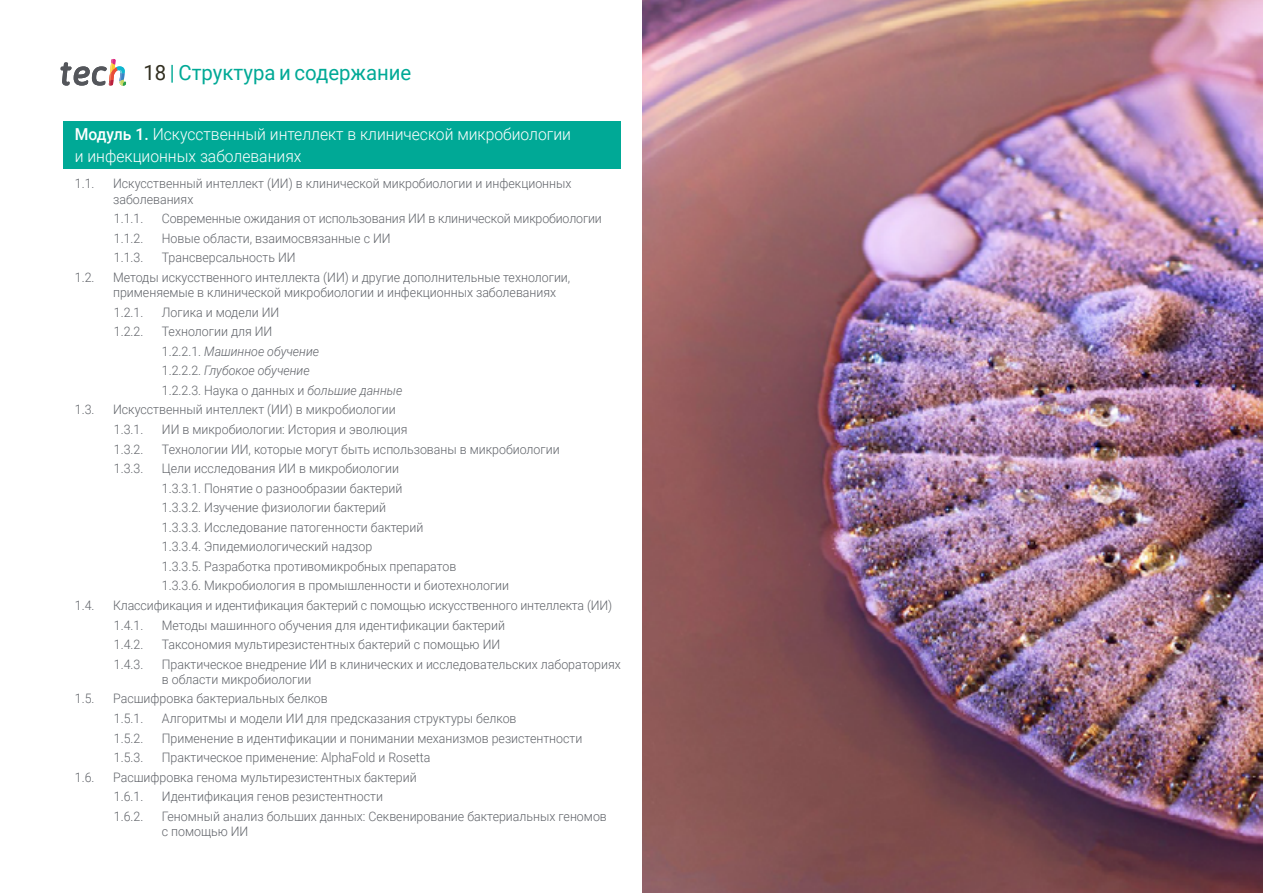
<style>
.page{position:relative;width:1263px;height:893px;background:#fff}
.page>*{position:absolute;margin:0;border:0;box-sizing:border-box;transform-origin:0 0}
.t1{font:21px "Roboto";color:#00a996}
.t2{font:300 16.5px/22.5px "Roboto";color:#fff;scale:.95 1}
.t3{font:300 13.05px/19.5px "Roboto";color:#61646a;scale:.95 1}
.s1{color:#312e20}
.s2{font-weight:500}
.s3{font-style:italic}
</style>
<div class="page">
<div style="left:64px;top:121px;width:557px;height:48px;background:#00a996"></div>
<img style="left:642px;top:0;width:621px;height:893px">
<svg style="left:61px;top:59px;width:65px;height:27px"></svg>
<h1 class="t1" style="left:144px;top:57px;width:269px"><span class="s1">18</span> | Структура и содержание</h1>
<p class="t2" style="left:75px;top:122px;width:524px"><span class="s2">Модуль 1.</span> Искусственный интеллект в клинической микробиологии и инфекционных заболеваниях</p>
<p class="t3" style="left:75px;top:173px;width:22px">1.1.</p>
<p class="t3" style="left:113px;top:176px;width:484px;line-height:15.3px">Искусственный интеллект (ИИ) в клинической микробиологии и инфекционных заболеваниях</p>
<p class="t3" style="left:114px;top:208px;width:33px">1.1.1.</p>
<p class="t3" style="left:162px;top:208px;width:465px">Современные ожидания от использования ИИ в клинической микробиологии</p>
<p class="t3" style="left:114px;top:228px;width:33px">1.1.2.</p>
<p class="t3" style="left:162px;top:228px;width:242px">Новые области, взаимосвязанные с ИИ</p>
<p class="t3" style="left:114px;top:247px;width:33px">1.1.3.</p>
<p class="t3" style="left:162px;top:247px;width:142px">Трансверсальность ИИ</p>
<p class="t3" style="left:75px;top:267px;width:22px">1.2.</p>
<p class="t3" style="left:113px;top:269px;width:483px;line-height:15.3px">Методы искусственного интеллекта (ИИ) и другие дополнительные технологии, применяемые в клинической микробиологии и инфекционных заболеваниях</p>
<p class="t3" style="left:114px;top:302px;width:33px">1.2.1.</p>
<p class="t3" style="left:162px;top:302px;width:125px">Логика и модели ИИ</p>
<p class="t3" style="left:114px;top:321px;width:33px">1.2.2.</p>
<p class="t3" style="left:162px;top:321px;width:255px">Технологии для ИИ<br>1.2.2.1. <span class="s3">Машинное обучение<br></span>1.2.2.2. <span class="s3">Глубокое обучение<br></span>1.2.2.3. Наука о данных и <span class="s3">большие данные</span></p>
<p class="t3" style="left:75px;top:400px;width:22px">1.3.</p>
<p class="t3" style="left:113px;top:400px;width:299px">Искусственный интеллект (ИИ) в микробиологии<br>1.3.1.</p>
<p class="t3" style="left:162px;top:419px;width:260px">ИИ в микробиологии: История и эволюция</p>
<p class="t3" style="left:114px;top:439px;width:33px">1.3.2.</p>
<p class="t3" style="left:162px;top:439px;width:420px">Технологии ИИ, которые могут быть использованы в микробиологии</p>
<p class="t3" style="left:114px;top:458px;width:33px">1.3.3.</p>
<p class="t3" style="left:162px;top:458px;width:367px">Цели исследования ИИ в микробиологии<br>1.3.3.1. Понятие о разнообразии бактерий<br>1.3.3.2. Изучение физиологии бактерий<br>1.3.3.3. Исследование патогенности бактерий<br>1.3.3.4. Эпидемиологический надзор<br>1.3.3.5. Разработка противомикробных препаратов<br>1.3.3.6. Микробиология в промышленности и биотехнологии</p>
<p class="t3" style="left:75px;top:595px;width:22px">1.4.</p>
<p class="t3" style="left:113px;top:595px;width:527px">Классификация и идентификация бактерий с помощью искусственного интеллекта (ИИ)<br>1.4.1.</p>
<p class="t3" style="left:162px;top:615px;width:363px">Методы машинного обучения для идентификации бактерий</p>
<p class="t3" style="left:114px;top:634px;width:33px">1.4.2.</p>
<p class="t3" style="left:162px;top:634px;width:358px">Таксономия мультирезистентных бактерий с помощью ИИ</p>
<p class="t3" style="left:114px;top:654px;width:33px">1.4.3.</p>
<p class="t3" style="left:162px;top:656px;width:485px;line-height:15.3px">Практическое внедрение ИИ в клинических и исследовательских лабораториях в области микробиологии</p>
<p class="t3" style="left:75px;top:689px;width:22px">1.5.</p>
<p class="t3" style="left:113px;top:689px;width:227px">Расшифровка бактериальных белков<br>1.5.1.</p>
<p class="t3" style="left:162px;top:708px;width:375px">Алгоритмы и модели ИИ для предсказания структуры белков</p>
<p class="t3" style="left:114px;top:728px;width:33px">1.5.2.</p>
<p class="t3" style="left:162px;top:728px;width:444px">Применение в идентификации и понимании механизмов резистентности</p>
<p class="t3" style="left:114px;top:747px;width:33px">1.5.3.</p>
<p class="t3" style="left:162px;top:747px;width:284px">Практическое применение: AlphaFold и Rosetta</p>
<p class="t3" style="left:75px;top:767px;width:22px">1.6.</p>
<p class="t3" style="left:113px;top:767px;width:321px">Расшифровка генома мультирезистентных бактерий<br>1.6.1.</p>
<p class="t3" style="left:162px;top:786px;width:234px">Идентификация генов резистентности</p>
<p class="t3" style="left:114px;top:806px;width:33px">1.6.2.</p>
<p class="t3" style="left:162px;top:808px;width:470px;line-height:15.5px">Геномный анализ больших данных: Секвенирование бактериальных геномов с помощью ИИ</p>
</div>
